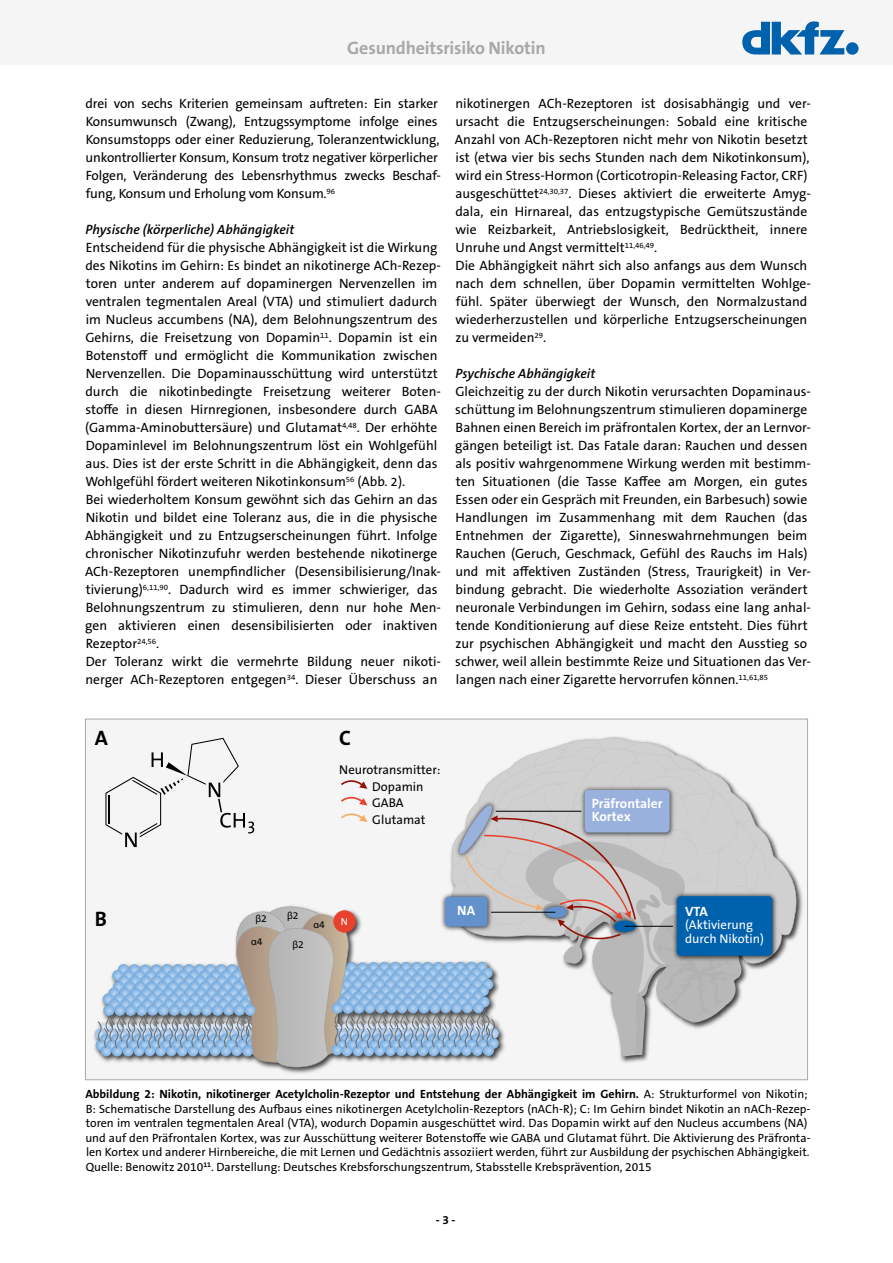
<style>
.page{position:relative;width:893px;height:1263px;background:#fff}
.page>*{position:absolute;margin:0;border:0;box-sizing:border-box;transform-origin:0 0}
.t1{font:700 21px "The Sans B W7";color:#000}
.t2{font:700 18px "The Sans B W7";letter-spacing:-.01em;color:#a8a8a7}
.t3{font:13.5px/18px "The Sans B W5 Plain";color:#000}
.t4{font:italic 600 13.5px "The Sans B W6";color:#000}
.t5{font:700 13.5px/13.5px "The Sans B W7";color:#fff}
.t6{font:12.75px/16.5px "The Sans B W5 Plain";color:#000}
.t7{font:12.75px/13.5px "The Sans B W5 Plain";color:#fff}
.t8{font:12px/14.4px "The Sans B W5 Plain";color:#000}
.t9{font:700 12px "The Sans B W7";color:#000}
.t10{font:10.35px "Myriad Pro";color:#000}
.t11{font:10.05px "The Sans B W5 Plain";color:#fff}
.s1{font-family:"The Sans B W5 Plain"}
.s2{font-family:"The Sans B W5 Plain";font-weight:400}
</style>
<div class="page">
<div style="left:85px;top:719px;width:722px;height:361px;background:#f5f5f5"></div>
<svg style="left:781px;top:858px;width:17px;height:99px;fill:#d0d0d0"></svg>
<svg style="left:95px;top:738px;width:686px;height:332px"></svg>
<img style="left:670px;top:890px;width:109px;height:72px">
<div style="left:677px;top:896px;width:95px;height:60px;background:#0061ad;border-radius:4px"></div>
<img style="left:578px;top:784px;width:98px;height:55px">
<div style="left:585px;top:790px;width:85px;height:42px;background:#98b1dd;border-radius:4px"></div>
<img style="left:439px;top:890px;width:55px;height:43px">
<div style="left:445px;top:897px;width:42px;height:29px;background:#6291cc;border-radius:4px"></div>
<hr style="left:625px;top:926px;width:48px;height:1px;background:#000">
<hr style="left:491px;top:912px;width:64px;height:1px;background:#000">
<hr style="left:496px;top:811px;width:85px;height:1px;background:#000">
<div style="left:0;top:0;width:893px;height:64px;background:#f5f5f5"></div>
<div style="left:846px;top:42px;width:12px;height:13px;background:#0061ad;border-radius:50%"></div>
<svg style="left:742px;top:21px;width:102px;height:33px"></svg>
<h2 class="t2" style="left:347px;top:36px;width:200px">Gesundheitsrisiko Nikotin</h2>
<p class="t3" style="left:85px;top:95px;width:357px">drei von sechs Kriterien gemeinsam auftreten: Ein starker Konsumwunsch (Zwang), Entzugssymptome infolge eines Konsumstopps oder einer Reduzierung, Toleranzentwicklung, unkontrollierter Konsum, Konsum trotz negativer körperlicher Folgen, Veränderung des Lebensrhythmus zwecks Beschaf&shy;fung, Konsum und Erholung vom Konsum.<sup>96</sup></p>
<p class="t4" style="left:86px;top:221px;width:210px">Physische (körperliche) Abhängigkeit</p>
<p class="t3" style="left:85px;top:239px;width:357px">Entscheidend für die physische Abhängigkeit ist die Wirkung des Nikotins im Gehirn: Es bindet an nikotinerge ACh-Rezep&shy;toren unter anderem auf dopaminergen Nervenzellen im ventralen tegmentalen Areal (VTA) und stimuliert dadurch im Nucleus accumbens (NA), dem Belohnungszentrum des Gehirns, die Freisetzung von Dopamin<sup>11</sup>. Dopamin ist ein Botenstoff und ermöglicht die Kommunikation zwischen Nervenzellen. Die Dopaminausschüttung wird unterstützt durch die nikotinbedingte Freisetzung weiterer Boten&shy;stoffe in diesen Hirnregionen, insbesondere durch GABA (Gamma-Aminobuttersäure) und Glutamat<sup>4,48</sup>. Der erhöhte Dopaminlevel im Belohnungszentrum löst ein Wohlgefühl aus. Dies ist der erste Schritt in die Abhängigkeit, denn das Wohlgefühl fördert weiteren Nikotinkonsum<sup>56</sup> (Abb. 2).<br>Bei wiederholtem Konsum gewöhnt sich das Gehirn an das Nikotin und bildet eine Toleranz aus, die in die physische Abhängigkeit und zu Entzugserscheinungen führt. Infolge chronischer Nikotinzufuhr werden bestehende nikotinerge ACh-Rezeptoren unempfindlicher (Desensibilisierung/Inak&shy;tivierung)<sup>6,11,90</sup>. Dadurch wird es immer schwieriger, das Belohnungszentrum zu stimulieren, denn nur hohe Men&shy;gen aktivieren einen desensibilisierten oder inaktiven Rezeptor<sup>24,56</sup>.<br>Der Toleranz wirkt die vermehrte Bildung neuer nikoti&shy;nerger ACh-Rezeptoren entgegen<sup>34</sup>. Dieser Überschuss an</p>
<p class="t3" style="left:455px;top:95px;width:357px">nikotinergen ACh-Rezeptoren ist dosisabhängig und ver&shy;ursacht die Entzugserscheinungen: Sobald eine kritische Anzahl von ACh-Rezeptoren nicht mehr von Nikotin besetzt ist (etwa vier bis sechs Stunden nach dem Nikotinkonsum), wird ein Stress-Hormon (Corticotropin-Releasing Factor, CRF) ausgeschüttet<sup>24,30,37</sup>. Dieses aktiviert die erweiterte Amyg&shy;dala, ein Hirnareal, das entzugstypische Gemütszustände wie Reizbarkeit, Antriebslosigkeit, Bedrücktheit, innere Unruhe und Angst vermittelt<sup>11,46,49</sup>.<br>Die Abhängigkeit nährt sich also anfangs aus dem Wunsch nach dem schnellen, über Dopamin vermittelten Wohlge&shy;fühl. Später überwiegt der Wunsch, den Normalzustand wiederherzustellen und körperliche Entzugserscheinungen zu vermeiden<sup>29</sup>.</p>
<p class="t4" style="left:455px;top:365px;width:141px">Psychische Abhängigkeit</p>
<p class="t3" style="left:455px;top:383px;width:357px">Gleichzeitig zu der durch Nikotin verursachten Dopaminaus&shy;schüttung im Belohnungszentrum stimulieren dopaminerge Bahnen einen Bereich im präfrontalen Kortex, der an Lernvor&shy;gängen beteiligt ist. Das Fatale daran: Rauchen und dessen als positiv wahrgenommene Wirkung werden mit bestimm&shy;ten Situationen (die Tasse Kaffee am Morgen, ein gutes Essen oder ein Gespräch mit Freunden, ein Barbesuch) sowie Handlungen im Zusammenhang mit dem Rauchen (das Entnehmen der Zigarette), Sinneswahrnehmungen beim Rauchen (Geruch, Geschmack, Gefühl des Rauchs im Hals) und mit affektiven Zuständen (Stress, Traurigkeit) in Ver&shy;bindung gebracht. Die wiederholte Assoziation verändert neuronale Verbindungen im Gehirn, sodass eine lang anhal&shy;tende Konditionierung auf diese Reize entsteht. Dies führt zur psychischen Abhängigkeit und macht den Ausstieg so schwer, weil allein bestimmte Reize und Situationen das Ver&shy;langen nach einer Zigarette hervorrufen können.<sup>11,61,85</sup></p>
<h1 class="t1" style="left:95px;top:724px;width:15px">A</h1>
<h1 class="t1" style="left:339px;top:724px;width:13px">C</h1>
<p class="t6" style="left:372px;top:762px;width:70px;text-indent:-33px">Neurotransmitter:<br>Dopamin<br>GABA<br>Glutamat</p>
<p class="t5" style="left:592px;top:797px;width:72px">Präfrontaler<br>Kortex</p>
<h1 class="t1" style="left:95px;top:905px;width:14px">B</h1>
<p class="t10" style="left:255px;top:912px;width:13px">β<span class="s1">2</span></p>
<p class="t10" style="left:287px;top:909px;width:13px">β<span class="s1">2</span></p>
<p class="t11" style="left:341px;top:915px;width:9px">N</p>
<p class="t10" style="left:314px;top:918px;width:13px">α<span class="s1">4</span></p>
<p class="t10" style="left:251px;top:935px;width:13px">α<span class="s1">4</span></p>
<p class="t10" style="left:292px;top:938px;width:13px">β<span class="s1">2</span></p>
<p class="t5" style="left:457px;top:904px;width:19px">NA</p>
<p class="t5" style="left:685px;top:905px;width:24px">VTA</p>
<p class="t7" style="left:685px;top:918px;width:81px">(Aktivierung durch Nikotin)</p>
<p class="t9" style="left:85px;top:1087px;width:724px">Abbildung 2: Nikotin, nikotinerger Acetylcholin-Rezeptor und Entstehung der Abhängigkeit im Gehirn. <span class="s2">A: Strukturformel von Nikotin;</span></p>
<p class="t8" style="left:85px;top:1102px;width:727px">B: Schematische Darstellung des Aufbaus eines nikotinergen Acetylcholin-Rezeptors (nACh-R); C: Im Gehirn bindet Nikotin an nACh-Rezep&shy;toren im ventralen tegmentalen Areal (VTA), wodurch Dopamin ausgeschüttet wird. Das Dopamin wirkt auf den Nucleus accumbens (NA) und auf den Präfrontalen Kortex, was zur Ausschüttung weiterer Botenstoffe wie GABA und Glutamat führt. Die Aktivierung des Präfronta&shy;len Kortex und anderer Hirnbereiche, die mit Lernen und Gedächtnis assoziiert werden, führt zur Ausbildung der psychischen Abhängigkeit.<br>Quelle: Benowitz 2010<sup>11</sup>. Darstellung: Deutsches Krebsforschungszentrum, Stabsstelle Krebsprävention, 2015</p>
<p class="t9" style="left:436px;top:1212px;width:21px">- 3 -</p>
</div>
